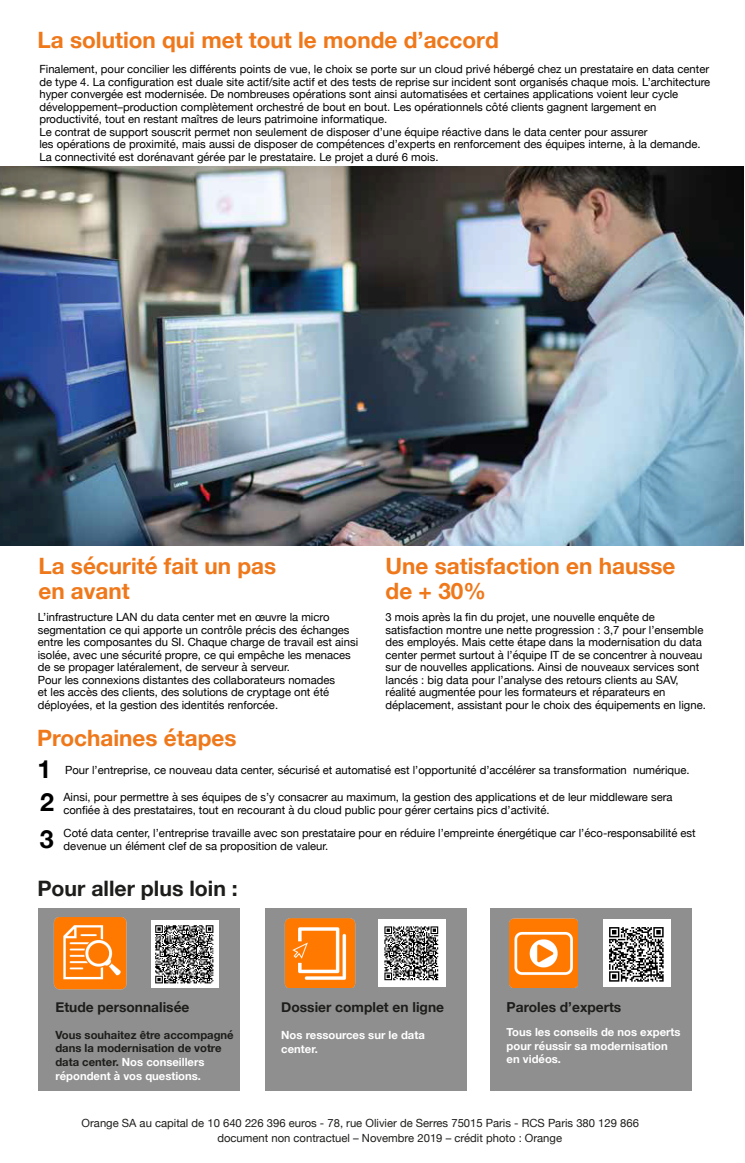
<style>
.page{position:relative;width:745px;height:1163px;background:#fff}
.page>*{position:absolute;margin:0;border:0;box-sizing:border-box;transform-origin:0 0}
.t1{font:700 25px/33.5px "Helvetica Neue";color:#000}
.t2{font:700 22.5px/24.5px "Helvetica Neue";color:#ef781a}
.t3{font:700 21.25px "Helvetica Neue";color:#1d1d1b}
.t4{font:700 13.75px "Helvetica Neue";color:#1d1d1b}
.t5{font:11.25px/12.5px "Helvetica Neue";color:#000}
.t6{font:11.25px/15px "Helvetica Neue";color:#1d1d1b}
.t7{font:700 11.25px/13.5px "Helvetica Neue";color:#fff}
.t8{font:700 11.25px/13.5px "Helvetica Neue";color:#1d1d1b}
.s1{color:#fff}
</style>
<div class="page">
<img style="left:0;top:166px;width:743px;height:379px">
<div style="left:490px;top:908px;width:201px;height:182px;background:#8f8f8f"></div>
<div style="left:603px;top:919px;width:67px;height:67px;background:#fff"></div>
<div style="left:38px;top:907px;width:202px;height:183px;background:#8f8f8f"></div>
<div style="left:265px;top:907px;width:201px;height:183px;background:#8f8f8f"></div>
<img style="left:54px;top:917px;width:72px;height:72px">
<img style="left:284px;top:918px;width:71px;height:69px">
<img style="left:509px;top:918px;width:68px;height:69px">
<img style="left:378px;top:919px;width:67px;height:67px">
<img style="left:609px;top:927px;width:55px;height:55px">
<img style="left:151px;top:920px;width:67px;height:67px">
<h2 class="t2" style="left:37px;top:28px;width:462px">La solution qui met tout le monde d’accord</h2>
<p class="t5" style="left:39px;top:64px;width:672px">Finalement, pour concilier les différents points de vue, le choix se porte sur un cloud privé hébergé chez un prestataire en data center de type 4. La configuration est duale site actif/site actif et des tests de reprise sur incident sont organisés chaque mois. L’architecture hyper convergée est modernisée. De nombreuses opérations sont ainsi automatisées et certaines applications voient leur cycle développement–production complètement orchestré de bout en bout. Les opérationnels côté clients gagnent largement en productivité, tout en restant maîtres de leurs patrimoine informatique.<br>Le contrat de support souscrit permet non seulement de disposer d’une équipe réactive dans le data center pour assurer<br>les opérations de proximité, mais aussi de disposer de compétences d’experts en renforcement des équipes interne, à la demande.<br>La connectivité est dorénavant gérée par le prestataire. Le projet a duré 6 mois.</p>
<h2 class="t2" style="left:38px;top:554px;width:239px">La sécurité fait un pas en avant</h2>
<h2 class="t2" style="left:385px;top:554px;width:291px">Une satisfaction en hausse de + 30%</h2>
<p class="t5" style="left:38px;top:611px;width:321px">L’infrastructure LAN du data center met en œuvre la micro segmentation ce qui apporte un contrôle précis des échanges entre les composantes du SI. Chaque charge de travail est ainsi isolée, avec une sécurité propre, ce qui empêche les menaces de se propager latéralement, de serveur à serveur.<br>Pour les connexions distantes des collaborateurs nomades<br>et les accès des clients, des solutions de cryptage ont été déployées, et la gestion des identités renforcée.</p>
<p class="t5" style="left:385px;top:611px;width:321px">3 mois après la fin du projet, une nouvelle enquête de satisfaction montre une nette progression : 3,7 pour l’ensemble des employés. Mais cette étape dans la modernisation du data center permet surtout à l’équipe IT de se concentrer à nouveau sur de nouvelles applications. Ainsi de nouveaux services sont lancés : big data pour l’analyse des retours clients au SAV, réalité augmentée pour les formateurs et réparateurs en déplacement, assistant pour le choix des équipements en ligne.</p>
<h2 class="t2" style="left:37px;top:726px;width:201px">Prochaines étapes</h2>
<h1 class="t1" style="left:37px;top:752px;width:18px">1<br>2</h1>
<h1 class="t1" style="left:40px;top:822px;width:15px">3</h1>
<p class="t5" style="left:65px;top:764px;width:625px">Pour l’entreprise, ce nouveau data center, sécurisé et automatisé est l’opportunité d’accélérer sa transformation numérique.</p>
<p class="t5" style="left:63px;top:791px;width:610px">Ainsi, pour permettre à ses équipes de s’y consacrer au maximum, la gestion des applications et de leur middleware sera confiée à des prestataires, tout en recourant à du cloud public pour gérer certains pics d’activité.</p>
<p class="t5" style="left:64px;top:827px;width:633px">Coté data center, l’entreprise travaille avec son prestataire pour en réduire l’empreinte énergétique car l’éco-responsabilité est devenue un élément clef de sa proposition de valeur.</p>
<h3 class="t3" style="left:37px;top:871px;width:202px">Pour aller plus loin :</h3>
<p class="t4" style="left:55px;top:995px;width:135px">Etude personnalisée</p>
<p class="t8" style="left:55px;top:1027px;width:180px">Vous souhaitez être accompagné dans la modernisation de votre data center. <span class="s1">Nos conseillers</span></p>
<p class="t7" style="left:55px;top:1069px;width:147px">répondent à vos questions.</p>
<p class="t4" style="left:281px;top:995px;width:164px">Dossier complet en ligne</p>
<p class="t7" style="left:281px;top:1028px;width:145px">Nos ressources sur le data center.</p>
<p class="t4" style="left:506px;top:995px;width:116px">Paroles d’experts</p>
<p class="t7" style="left:506px;top:1025px;width:175px">Tous les conseils de nos experts pour réussir sa modernisation en vidéos.</p>
<p class="t6" style="left:217px;top:1116px;width:423px;text-indent:-136px">Orange SA au capital de 10 640 226 396 euros - 78, rue Olivier de Serres 75015 Paris - RCS Paris 380 129 866 document non contractuel – Novembre 2019 – crédit photo : Orange</p>
</div>
